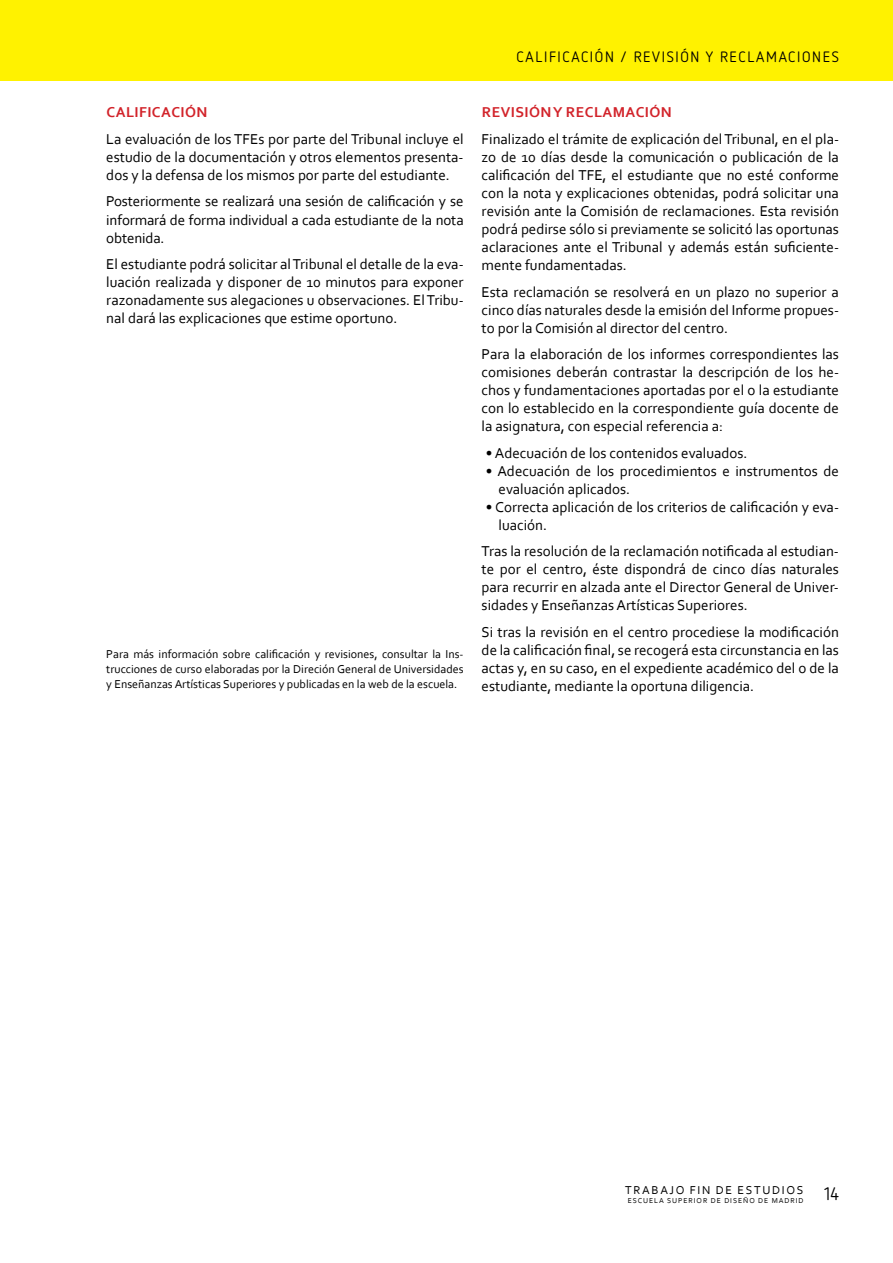
<style>
.page{position:relative;width:893px;height:1263px;background:#fff}
.page>*{position:absolute;margin:0;border:0;box-sizing:border-box;transform-origin:0 0}
.t1{font:18px "Netto OT";color:#000}
.t2{font:15px/18px "Corbel";color:#000;text-align:justify}
.t3{font:15px "Netto OT";letter-spacing:.11em;color:#000}
.t4{font:700 15px "Corbel";letter-spacing:.03em;color:#d2232a}
.t5{font:12px/15px "Corbel";color:#000;text-align:justify}
.t6{font:12px "Corbel";letter-spacing:.14em;color:#000}
.t7{font:7.5px "Corbel";letter-spacing:.125em;color:#000}
</style>
<div class="page">
<div style="left:0;top:0;width:893px;height:81px;background:#fff200"></div>
<p class="t4" style="left:107px;top:103px;width:56px">CALIFICAC</p>
<p class="t4" style="left:181px;top:103px;width:28px">IÓN</p>
<p class="t2" style="left:106px;top:130px;width:359px">La evaluación de los TFEs por parte del Tribunal incluye el estudio de la documentación y otros elementos presenta&shy;dos y la defensa de los mismos por parte del estudiante.</p>
<p class="t2" style="left:106px;top:192px;width:359px">Posteriormente se realizará una sesión de calificación y se informará de forma individual a cada estudiante de la nota obtenida.</p>
<p class="t2" style="left:106px;top:255px;width:359px">El estudiante podrá solicitar al Tribunal el detalle de la eva&shy;luación realizada y disponer de 10 minutos para exponer razonadamente sus alegaciones u observaciones. El Tribu&shy;nal dará las explicaciones que estime oportuno.</p>
<p class="t5" style="left:106px;top:646px;width:359px">Para más información sobre calificación y revisiones, consultar la Ins&shy;trucciones de curso elaboradas por la Direción General de U niversidades y Enseñanzas Artísticas Superiores y publicadas en la web de la escuela.</p>
<p class="t3" style="left:517px;top:47px;width:324px">CALIFICACIÓN / REVISIÓN Y REINTRODUCCIÓN</p>
<p class="t3" style="left:739px;top:47px;width:102px">CLAMACIONES</p>
<p class="t4" style="left:482px;top:103px;width:191px">REVISIÓN Y RECLAMACIÓN</p>
<p class="t2" style="left:482px;top:130px;width:359px">Finalizado el trámite de explicación del Tribunal, en el pla&shy;zo de 10 días desde la comunicación o publicación de la calificación del TFE, el estudiante que no esté conforme con la nota y explicaciones obtenidas, podrá solicitar una revisión ante la Comisión de reclamaciones. Esta revisión podrá pedirse sólo si previamente se solicitó las oportunas aclaraciones ante el Tribunal y además están suficiente&shy;mente fundamentadas.</p>
<p class="t2" style="left:482px;top:282px;width:359px">Esta reclamación se resolverá en un plazo no superior a cinco días naturales desde la emisión del I nforme propues&shy;to por la Comisión al director del centro.</p>
<p class="t2" style="left:482px;top:345px;width:359px">Para la elaboración de los informes correspondientes las comisiones deberán contrastar la descripción de los he&shy;chos y fundamentaciones aportadas por el o la estudiante con lo establecido en la correspondiente guía docente de la asignatura, con especial referencia a:</p>
<p class="t2" style="left:486px;top:443px;width:263px">• Adecuación de los contenidos evaluados.</p>
<p class="t2" style="left:499px;top:461px;width:342px;text-indent:-13px">• Adecuación de los procedimientos e instrumentos de evaluación aplicados.</p>
<p class="t2" style="left:499px;top:497px;width:342px;text-indent:-13px">• Correcta aplicación de los criterios de calificación y eva&shy;luación.</p>
<p class="t2" style="left:482px;top:542px;width:359px">Tras la resolución de la reclamación notificada al estudian&shy;te por el centro, éste dispondrá de cinco días naturales para recurrir en alzada ante el Director General de U niver&shy;sidades y Enseñanzas Artísticas Superiores.</p>
<p class="t2" style="left:482px;top:622px;width:359px">Si tras la revisión en el centro procediese la modificación de la calificación final, se recogerá esta circunstancia en las actas y, en su caso, en el expediente académico del o de la estudiante, mediante la oportuna diligencia.</p>
<p class="t6" style="left:625px;top:1183px;width:180px">trabajo fin de estudios</p>
<p class="t7" style="left:628px;top:1196px;width:62px">ESCUELASU PERIOR</p>
<p class="t7" style="left:711px;top:1196px;width:19px">DE DISE</p>
<p class="t7" style="left:743px;top:1196px;width:42px">ÑO DE MADRID</p>
<p class="t1" style="left:824px;top:1183px;width:16px">14</p>
</div>
